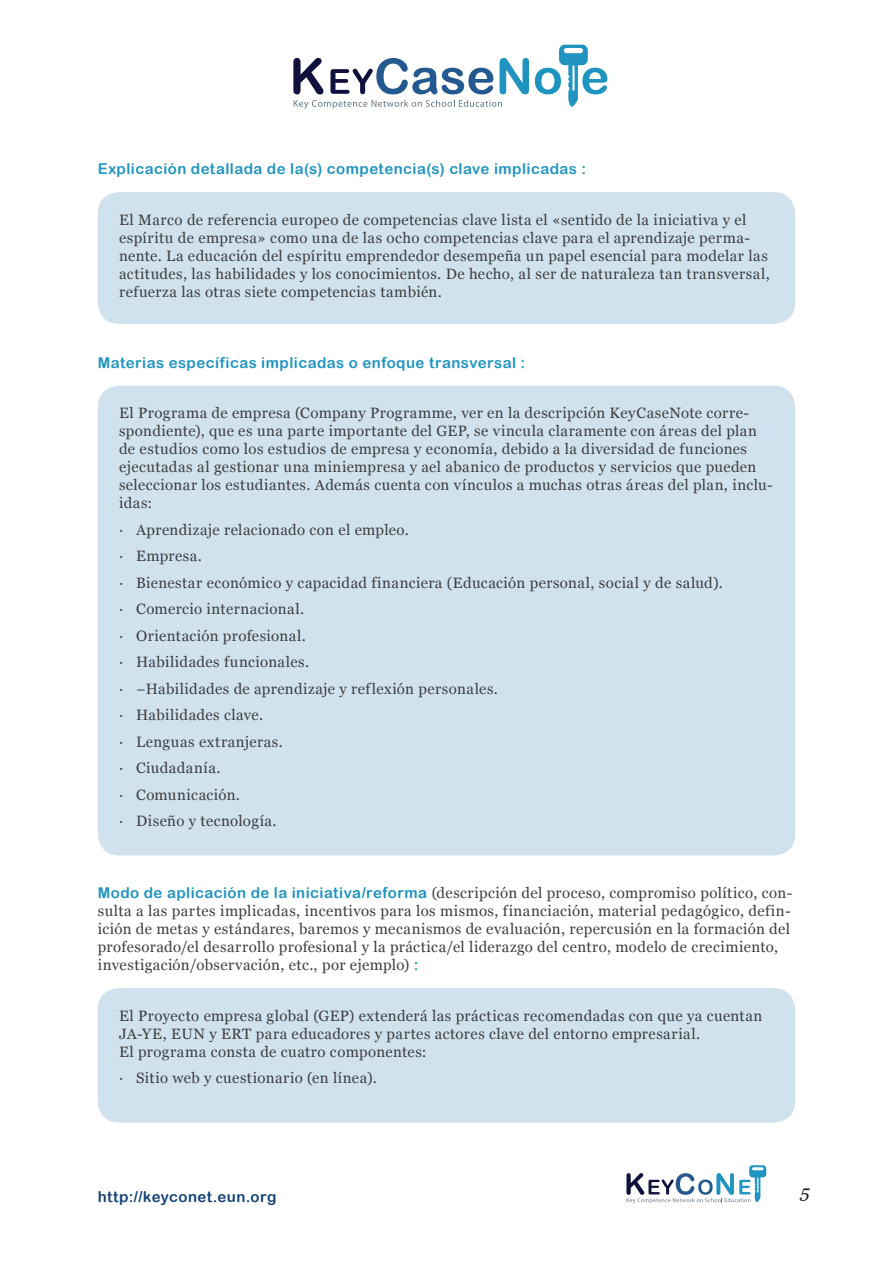
<style>
.page{position:relative;width:893px;height:1263px;background:#fff}
.page>*{position:absolute;margin:0;border:0;box-sizing:border-box;transform-origin:0 0}
.t1{font:italic 18px "Georgia";color:#231f20}
.courant{font:15px/18px "Georgia";letter-spacing:.03em;color:#3e3e3f}
.courant-2{font:15px "Arial Rounded MT Bold";letter-spacing:.03em;color:#2094c0}
.t2{font:15px "Arial Rounded MT Bold";letter-spacing:.03em;color:#144477}
.s1{font-family:"Arial Rounded MT Bold";color:#2094c0}
</style>
<div class="page">
<svg style="left:626px;top:1165px;width:140px;height:38px"></svg>
<svg style="left:293px;top:58px;width:30px;height:36px"></svg>
<svg style="left:294px;top:100px;width:208px;height:9px"></svg>
<svg style="left:330px;top:58px;width:163px;height:36px"></svg>
<svg style="left:500px;top:58px;width:29px;height:36px"></svg>
<svg style="left:535px;top:45px;width:72px;height:62px"></svg>
<div style="left:98px;top:192px;width:697px;height:132px;background:#d1e2ef;border-radius:21px"></div>
<div style="left:98px;top:386px;width:697px;height:469px;background:#d1e2ef;border-radius:21px"></div>
<div style="left:98px;top:988px;width:697px;height:135px;background:#d1e2ef;border-radius:21px"></div>
<p class="courant-2" style="left:98px;top:160px;width:490px">Explicación detallada de la(s) competencia(s) clave implicadas :</p>
<p class="courant" style="left:119px;top:211px;width:652px">El Marco de referencia europeo de competencias clave lista el «sentido de la iniciativa y el espíritu de empresa» como una de las ocho competencias clave para el aprendizaje perma&shy;nente. La educación del espíritu emprendedor desempeña un papel esencial para modelar las actitudes, las habilidades y los conocimientos. De hecho, al ser de naturaleza tan transversal, refuerza las otras siete competencias también.</p>
<p class="courant-2" style="left:98px;top:353px;width:429px">Materias específicas implicadas o enfoque transversal :</p>
<p class="courant" style="left:119px;top:404px;width:655px">El Programa de empresa (Company Programme, ver en la descripción KeyCaseNote corre&shy;spondiente), que es una parte importante del GEP, se vincula claramente con áreas del plan de estudios como los estudios de empresa y economía, debido a la diversidad de funciones ejecutadas al gestionar una miniempresa y ael abanico de productos y servicios que pueden seleccionar los estudiantes. Además cuenta con vínculos a muchas otras áreas del plan, inclu&shy;idas:</p>
<p class="courant" style="left:119px;top:521px;width:291px">∙ Aprendizaje relacionado con el empleo.</p>
<p class="courant" style="left:119px;top:547px;width:84px">∙ Empresa.</p>
<p class="courant" style="left:119px;top:574px;width:605px">∙ Bienestar económico y capacidad financiera (Educación personal, social y de salud).</p>
<p class="courant" style="left:119px;top:600px;width:187px">∙ Comercio internacional.</p>
<p class="courant" style="left:119px;top:627px;width:188px">∙ Orientación profesional.</p>
<p class="courant" style="left:119px;top:653px;width:192px">∙ Habilidades funcionales.</p>
<p class="courant" style="left:119px;top:680px;width:380px">∙ −Habilidades de aprendizaje y reflexión personales.</p>
<p class="courant" style="left:119px;top:706px;width:146px">∙ Habilidades clave.</p>
<p class="courant" style="left:119px;top:733px;width:165px">∙ Lenguas extranjeras.</p>
<p class="courant" style="left:119px;top:759px;width:103px">∙ Ciudadanía.</p>
<p class="courant" style="left:119px;top:786px;width:122px">∙ Comunicación.</p>
<p class="courant" style="left:119px;top:812px;width:159px">∙ Diseño y tecnología.</p>
<p class="courant" style="left:98px;top:884px;width:696px"><span class="s1">Modo de aplicación de la iniciativa/reforma</span> (descripción del proceso, compromiso político, con&shy;sulta a las partes implicadas, incentivos para los mismos, financiación, material pedagógico, defin&shy;ición de metas y estándares, baremos y mecanismos de evaluación, repercusión en la formación del profesorado/el desarrollo profesional y la práctica/el liderazgo del centro, modelo de crecimiento, investigación/observación, etc., por ejemplo) <span class="s1">:</span></p>
<p class="courant" style="left:119px;top:1007px;width:645px">El Proyecto empresa global (GEP) extenderá las prácticas recomendadas con que ya cuentan<br>JA-YE, EUN y ERT para educadores y partes actores clave del entorno empresarial.</p>
<p class="courant" style="left:119px;top:1043px;width:309px">El programa consta de cuatro componentes:</p>
<p class="courant" style="left:119px;top:1069px;width:259px">∙ Sitio web y cuestionario (en línea).</p>
<p class="t2" style="left:98px;top:1188px;width:180px">http://keyconet.eun.org</p>
<p class="t1" style="left:800px;top:1180px;width:11px">5</p>
</div>
